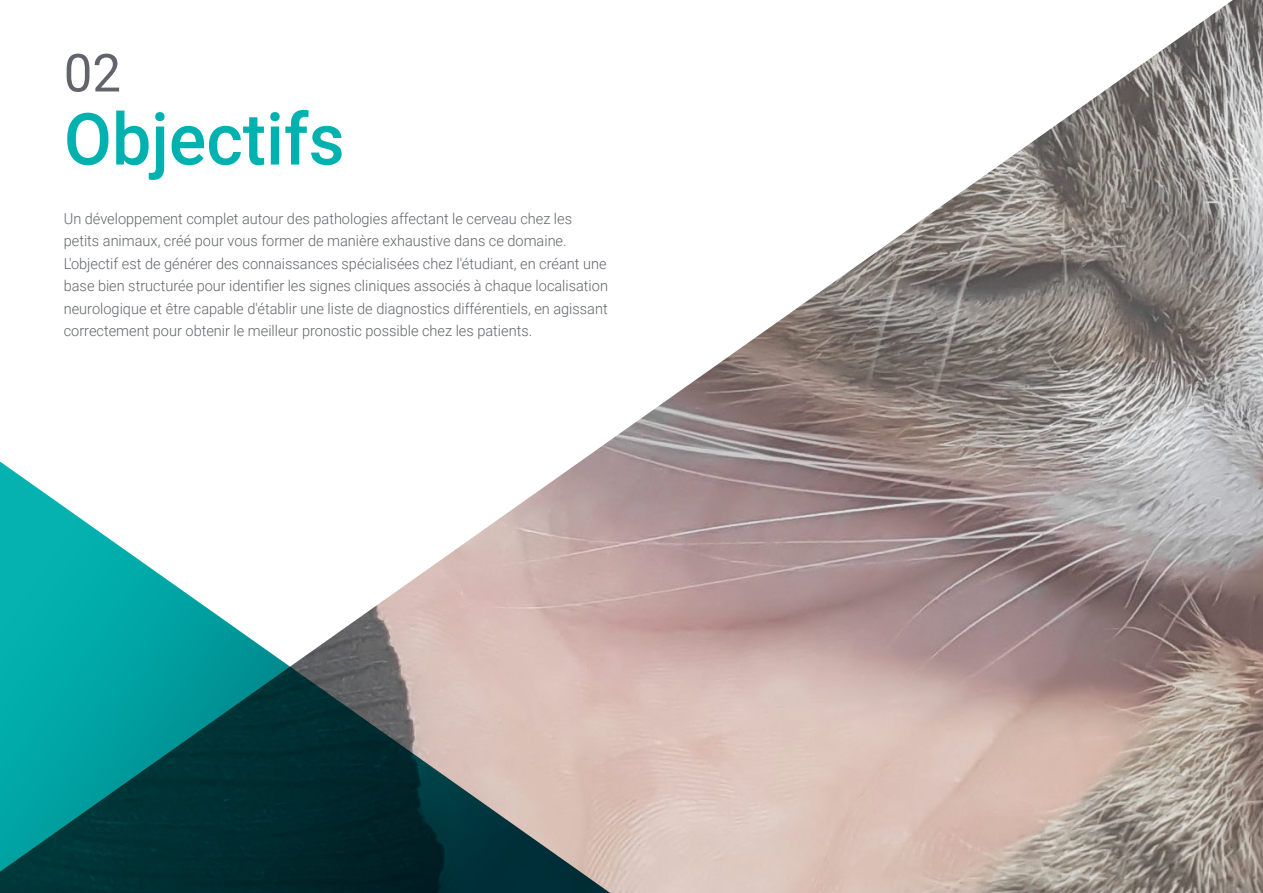
<style>
.page{position:relative;width:1263px;height:893px;background:#fff}
.page>*{position:absolute;margin:0;border:0;box-sizing:border-box;transform-origin:0 0}
.t1{font:500 72px "Roboto";color:#00b2af}
.t2{font:52.5px "Roboto";color:#61646a}
.t3{font:300 15px/22.5px "Roboto";color:#61646a}
</style>
<div class="page">
<img style="left:602px;top:0;width:661px;height:893px">
<svg style="left:0;top:446px;width:640px;height:447px"></svg>
<h2 class="t2" style="left:64px;top:36px;width:59px">02</h2>
<h1 class="t1" style="left:64px;top:89px;width:282px">Objectifs</h1>
<p class="t3" style="left:64px;top:207px;width:546px">Un développement complet autour des pathologies affectant le cerveau chez les petits animaux, créé pour vous former de manière exhaustive dans ce domaine.<br>L'objectif est de générer des connaissances spécialisées chez l'étudiant, en créant une base bien structurée pour identifier les signes cliniques associés à chaque localisation neurologique et être capable d'établir une liste de diagnostics différentiels, en agissant correctement pour obtenir le meilleur pronostic possible chez les patients.</p>
</div>
